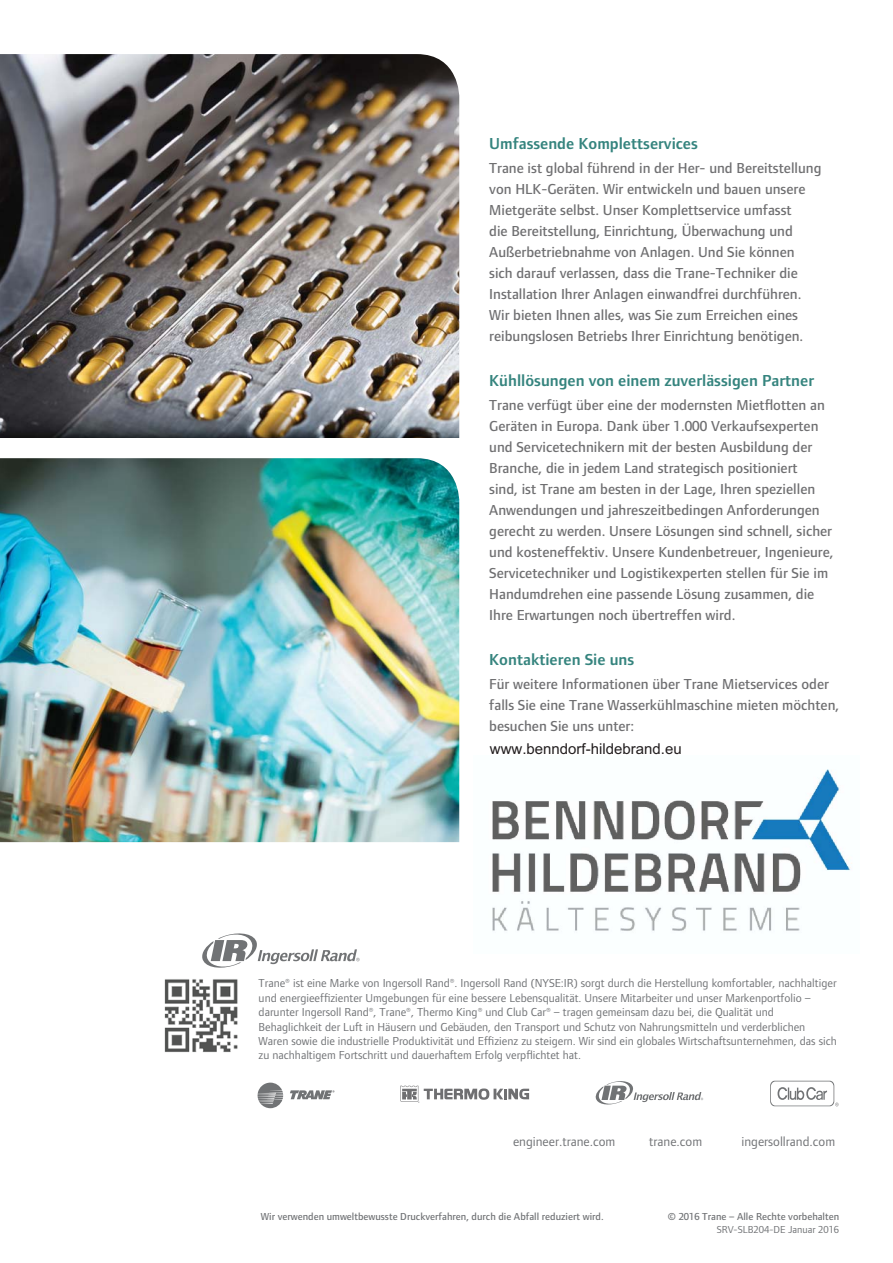
<style>
.page{position:relative;width:893px;height:1263px;background:#fff}
.page>*{position:absolute;margin:0;border:0;box-sizing:border-box;transform-origin:0 0}
.t1{font:600 16.5px "Foundry Form Sans Blonde";color:#35847e}
.t2{font:500 15px/21px "Foundry Form Sans Blonde";color:#6f6f71}
.t3{font:15px "Arial";color:#231f20}
.t4{font:13.5px "Foundry Form Sans Blonde";color:#717376}
.t5{font:12px/14.4px "Foundry Form Sans Blonde";color:#717376}
.t6{font:500 10.5px "Foundry Form Sans Blonde";color:#717376}
.t7{font:10.5px "Foundry Form Sans Blonde";color:#717376}
</style>
<div class="page">
<svg style="left:202px;top:933px;width:157px;height:35px"></svg>
<img style="left:164px;top:979px;width:74px;height:73px">
<svg style="left:770px;top:1081px;width:68px;height:25px"></svg>
<svg style="left:257px;top:1083px;width:26px;height:25px"></svg>
<svg style="left:290px;top:1090px;width:44px;height:9px"></svg>
<svg style="left:400px;top:1086px;width:129px;height:17px"></svg>
<svg style="left:595px;top:1081px;width:108px;height:24px"></svg>
<img style="left:0;top:54px;width:459px;height:384px">
<img style="left:0;top:458px;width:459px;height:384px">
<img style="left:492px;top:769px;width:360px;height:162px">
<p class="t1" style="left:489px;top:138px;width:210px">Umfassende Komplettservices</p>
<p class="t2" style="left:489px;top:159px;width:334px">Trane ist global führend in der Her- und Bereitstellung von HLK-Geräten. Wir entwickeln und bauen unsere Mietgeräte selbst. Unser Komplettservice umfasst<br>die Bereitstellung, Einrichtung, Überwachung und Außerbetriebnahme von Anlagen. Und Sie können sich darauf verlassen, dass die Trane-Techniker die Installation Ihrer Anlagen einwandfrei durchführen.<br>Wir bieten Ihnen alles, was Sie zum Erreichen eines reibungslosen Betriebs Ihrer Einrichtung benötigen.</p>
<p class="t1" style="left:489px;top:375px;width:326px">Kühllösungen von einem zuverlässigen Partner</p>
<p class="t2" style="left:489px;top:396px;width:346px">Trane verfügt über eine der modernsten Mietflotten an Geräten in Europa. Dank über 1.000 Verkaufsexperten und Servicetechnikern mit der besten Ausbildung der Branche, die in jedem Land strategisch positioniert<br>sind, ist Trane am besten in der Lage, Ihren speziellen Anwendungen und jahreszeitbedingen Anforderungen gerecht zu werden. Unsere Lösungen sind schnell, sicher und kosteneffektiv. Unsere Kundenbetreuer, Ingenieure, Servicetechniker und Logistikexperten stellen für Sie im Handumdrehen eine passende Lösung zusammen, die Ihre Erwartungen noch übertreffen wird.</p>
<p class="t1" style="left:489px;top:653px;width:147px">Kontaktieren Sie uns</p>
<p class="t2" style="left:489px;top:675px;width:351px">Für weitere Informationen über Trane Mietservices oder falls Sie eine Trane Wasserkühlmaschine mieten möchten, besuchen Sie uns unter:</p>
<p class="t3" style="left:490px;top:740px;width:193px">www.benndorf-hildebrand.eu</p>
<p class="t5" style="left:258px;top:977px;width:579px">Trane® ist eine Marke von Ingersoll Rand®. Ingersoll Rand (NYSE:IR) sorgt durch die Herstellung komfortabler, nachhaltiger und energieeffizienter Umgebungen für eine bessere Lebensqualität. Unsere Mitarbeiter und unser Markenportfolio – darunter Ingersoll Rand®, Trane®, Thermo King® und Club Car® – tragen gemeinsam dazu bei, die Qualität und Behaglichkeit der Luft in Häusern und Gebäuden, den Transport und Schutz von Nahrungsmitteln und verderblichen Waren sowie die industrielle Produktivität und Effizienz zu steigern. Wir sind ein globales Wirtschaftsunternehmen, das sich zu nachhaltigem Fortschritt und dauerhaftem Erfolg verpflichtet hat.</p>
<p class="t4" style="left:513px;top:1136px;width:104px">engineer.trane.com</p>
<p class="t4" style="left:649px;top:1136px;width:54px">trane.com</p>
<p class="t4" style="left:741px;top:1136px;width:95px">ingersollrand.com</p>
<p class="t6" style="left:261px;top:1212px;width:344px">Wir verwenden umweltbewusste Druckverfahren, durch die Abfall reduziert wird.</p>
<p class="t6" style="left:668px;top:1212px;width:173px">© 2016 Trane – Alle Rechte vorbehalten</p>
<p class="t7" style="left:716px;top:1225px;width:124px">SRV-SLB204-DE Januar 2016</p>
</div>
